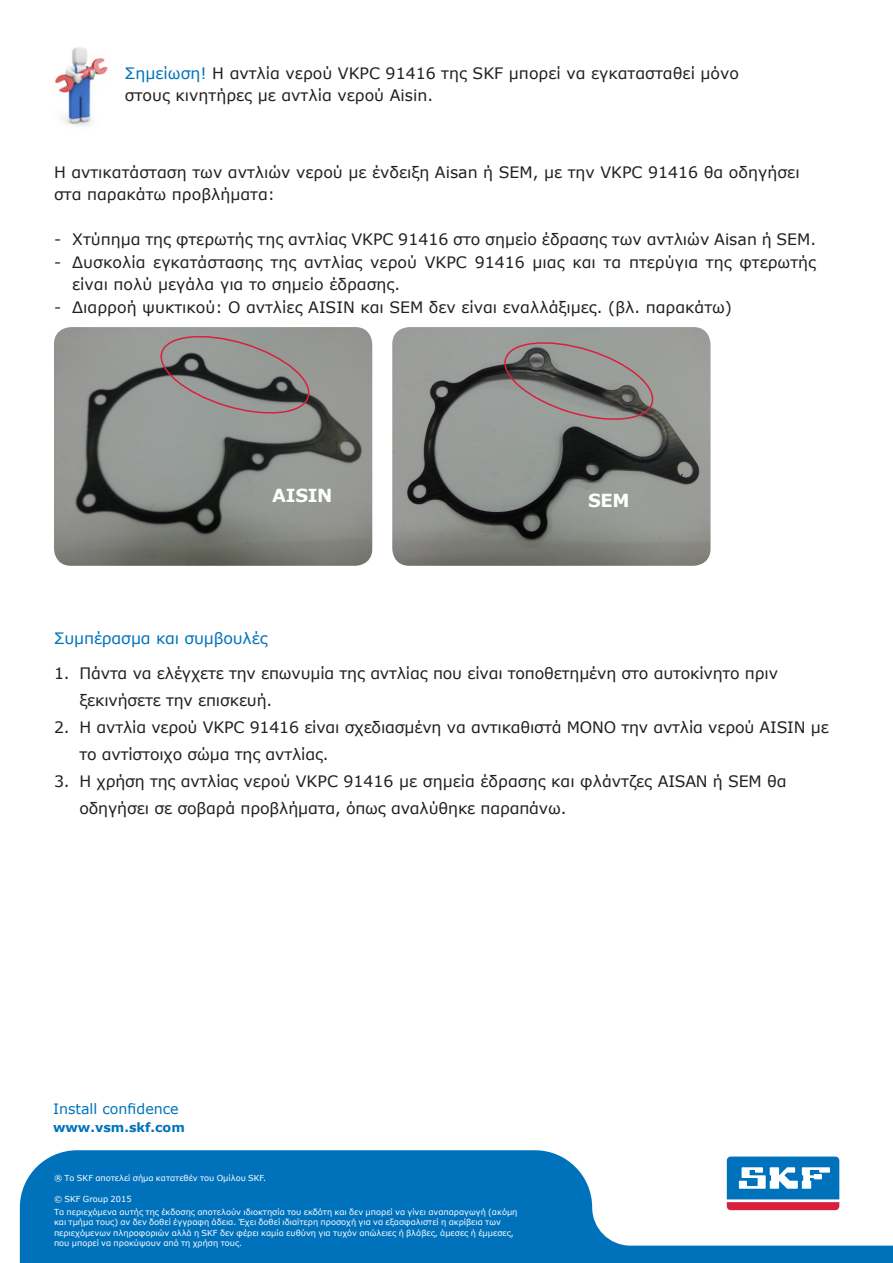
<style>
.page{position:relative;width:893px;height:1263px;background:#fff}
.page>*{position:absolute;margin:0;border:0;box-sizing:border-box;transform-origin:0 0}
.ai_body{font:700 18px "Verdana";letter-spacing:-.02em;color:#fff}
.ai_body-2{font:15.75px/22.5px "Verdana";color:#231f20}
.ai_body-3{font:15.75px "Verdana";letter-spacing:-.01em;color:#0072bc}
.t1{font:14.25px "Verdana";color:#0072bc}
.ap_footer_page{font:500 13.5px "SKF Chevin";color:#fff}
.t2{font:700 12.75px "Verdana";color:#0072bc}
._91_99_-_Disclaimer{font:8.25px/10.5px "Verdana";color:#fff}
.s1{color:#0072bc}
</style>
<div class="page">
<img style="left:54px;top:47px;width:54px;height:79px">
<img style="left:392px;top:327px;width:318px;height:239px">
<svg style="left:499px;top:336px;width:160px;height:88px;background:#878381"></svg>
<img style="left:54px;top:327px;width:318px;height:239px">
<svg style="left:155px;top:330px;width:160px;height:88px;background:#878482"></svg>
<svg style="left:20px;top:1150px;width:873px;height:113px;fill:#0072bc"></svg>
<svg style="left:724px;top:1154px;width:118px;height:59px"></svg>
<svg style="left:727px;top:1156px;width:112px;height:54px"></svg>
<p class="ai_body-2" style="left:125px;top:61px;width:616px"><span class="s1">Σημείωση!</span> Η αντλία νερού VKPC 91416 της SKF μπορεί να εγκατασταθεί μόνο στους κινητήρες με αντλία νερού Aisin.</p>
<p class="ai_body-2" style="left:54px;top:161px;width:747px">Η αντικατάσταση των αντλιών νερού με ένδειξη Aisan ή SEM, με την VKPC 91416 θα οδηγήσει στα παρακάτω προβλήματα:</p>
<p class="ai_body-2" style="left:54px;top:228px;width:764px">- Χτύπημα της φτερωτής της αντλίας VKPC 91416 στο σημείο έδρασης των αντλιών Aisan ή SEM.</p>
<p class="ai_body-2" style="left:72px;top:251px;width:745px;text-indent:-18px">- Δυσκολία εγκατάστασης της αντλίας νερού VKPC 91416 μιας και τα πτερύγια της φτερωτής είναι πολύ μεγάλα για το σημείο έδρασης.</p>
<p class="ai_body-2" style="left:54px;top:296px;width:680px">- Διαρροή ψυκτικού: Ο αντλίες AISIN και SEM δεν είναι εναλλάξιμες. (βλ. παρακάτω)</p>
<p class="ai_body" style="left:272px;top:483px;width:62px">AISIN</p>
<p class="ai_body" style="left:588px;top:487px;width:43px">SEM</p>
<p class="ai_body-3" style="left:54px;top:628px;width:215px">Συμπέρασμα και συμβουλές</p>
<p class="ai_body-2" style="left:54px;top:662px;width:725px">1. Πάντα να ελέγχετε την επωνυμία της αντλίας που είναι τοποθετημένη στο αυτοκίνητο πριν</p>
<p class="ai_body-2" style="left:79px;top:689px;width:194px">ξεκινήσετε την επισκευή.</p>
<p class="ai_body-2" style="left:54px;top:716px;width:776px">2. Η αντλία νερού VKPC 91416 είναι σχεδιασμένη να αντικαθιστά ΜΟΝΟ την αντλία νερού AISIN με</p>
<p class="ai_body-2" style="left:79px;top:743px;width:251px">το αντίστοιχο σώμα της αντλίας.</p>
<p class="ai_body-2" style="left:79px;top:767px;width:709px;line-height:27px;text-indent:-26px">3. Η χρήση της αντλίας νερού VKPC 91416 με σημεία έδρασης και φλάντζες AISAN ή SEM θα οδηγήσει σε σοβαρά προβλήματα, όπως αναλύθηκε παραπάνω.</p>
<p class="t1" style="left:53px;top:1099px;width:127px">Install confidence</p>
<p class="t2" style="left:53px;top:1119px;width:133px">www.vsm.skf.com</p>
<p class="_91_99_-_Disclaimer" style="left:54px;top:1173px;width:214px">® Το SKF αποτελεί σήμα κατατεθέν του Ομίλου SKF.</p>
<p class="_91_99_-_Disclaimer" style="left:54px;top:1194px;width:79px">© SKF Group 2015</p>
<p class="_91_99_-_Disclaimer" style="left:54px;top:1206px;width:465px">Τα περιεχόμενα αυτής της έκδοσης αποτελούν ιδιοκτησία του εκδότη και δεν μπορεί να γίνει αναπαραγωγή (ακόμη και τμήμα τους) αν δεν δοθεί έγγραφη άδεια. Έχει δοθεί ιδιαίτερη προσοχή για να εξασφαλιστεί η ακρίβεια των περιεχόμενων πληροφοριών αλλά η SKF δεν φέρει καμία ευθύνη για τυχόν απώλειες ή βλάβες, άμεσες ή έμμεσες, που μπορεί να προκύψουν από τη χρήση τους.</p>
<p class="ap_footer_page" style="left:55px;top:1226px;width:118px">2 I Install confidence</p>
</div>
